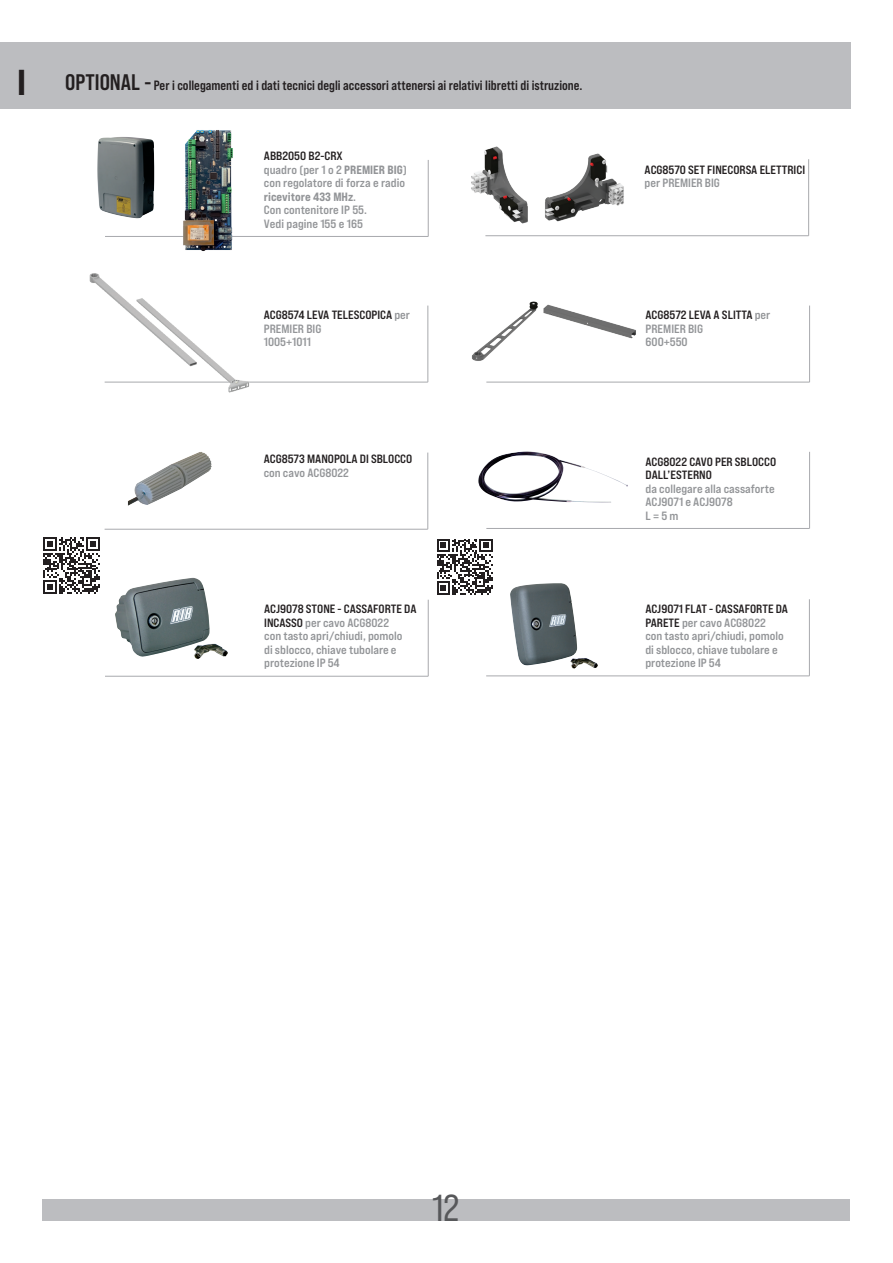
<style>
.page{position:relative;width:893px;height:1263px;background:#fff}
.page>*{position:absolute;margin:0;border:0;box-sizing:border-box;transform-origin:0 0}
.t1{font:37.5px "Bebas Neue Pro Sm E Rg";color:#57585a}
.t2{font:36px "Bebas Neue Pro Exp Eb";color:#231f20}
.t3{font:13.5px "Bebas Neue Pro Sm E Bd";color:#231f20}
.t4{font:12px/13.5px "Bebas Neue Pro Exp Bd";color:#939598}
.t5{font:12px/13.5px "Bebas Neue Pro Exp Bd";color:#231f20}
.t6{font:12px "Bebas Neue Pro Exp Eb";color:#939598}
.s1{font-size:22.5px}
.s2{color:#231f20}
.s3{font-family:"Bebas Neue Pro Exp Eb"}
.s4{font-family:"Bebas Neue Pro Exp Bd"}
.s5{color:#939598}
</style>
<div class="page">
<div style="left:43px;top:1199px;width:807px;height:21px;background:#bcbdc0"></div>
<div style="left:0;top:43px;width:850px;height:66px;background:#bcbdc0"></div>
<svg style="left:43px;top:537px;width:57px;height:57px"></svg>
<svg style="left:437px;top:539px;width:56px;height:56px"></svg>
<img style="left:471px;top:301px;width:165px;height:60px">
<img style="left:471px;top:146px;width:153px;height:78px">
<hr style="left:105px;top:382px;width:323px;height:1px;background:#a8a9ad">
<hr style="left:486px;top:382px;width:323px;height:1px;background:#a8a9ad">
<hr style="left:485px;top:235px;width:324px;height:1px;background:#a8a9ad">
<hr style="left:427px;top:306px;width:1px;height:76px;background:#a8a9ad">
<hr style="left:809px;top:306px;width:1px;height:76px;background:#a8a9ad">
<hr style="left:808px;top:159px;width:1px;height:77px;background:#a8a9ad">
<hr style="left:105px;top:529px;width:323px;height:1px;background:#a8a9ad">
<hr style="left:486px;top:528px;width:323px;height:1px;background:#a8a9ad">
<hr style="left:427px;top:453px;width:1px;height:76px;background:#a8a9ad">
<hr style="left:809px;top:452px;width:1px;height:76px;background:#a8a9ad">
<hr style="left:105px;top:676px;width:323px;height:1px;background:#a8a9ad">
<hr style="left:428px;top:600px;width:1px;height:76px;background:#a8a9ad">
<hr style="left:486px;top:675px;width:323px;height:1px;background:#a8a9ad">
<hr style="left:809px;top:599px;width:1px;height:77px;background:#a8a9ad">
<img style="left:478px;top:451px;width:150px;height:52px">
<img style="left:510px;top:583px;width:88px;height:86px">
<img style="left:115px;top:578px;width:113px;height:81px">
<img style="left:97px;top:137px;width:57px;height:82px">
<hr style="left:105px;top:236px;width:323px;height:1px;background:#a8a9ad">
<hr style="left:428px;top:160px;width:1px;height:76px;background:#a8a9ad">
<img style="left:183px;top:130px;width:50px;height:121px">
<img style="left:128px;top:452px;width:84px;height:54px">
<img style="left:89px;top:273px;width:165px;height:120px">
<h2 class="t2" style="left:17px;top:60px;width:10px">I</h2>
<p class="t3" style="left:65px;top:78px;width:519px"><span class="s1">OPTIONAL -</span> Per i collegamenti ed i dati tecnici degli accessori attenersi ai relativi libretti di istruzione.</p>
<p class="t4" style="left:264px;top:149px;width:144px"><span class="s2">ABB2050 B2-CRX<br></span>quadro (per 1 o 2 <span class="s3">PREMIER BIG</span>) con regolatore di forza e radio</p>
<p class="t6" style="left:264px;top:189px;width:94px">ricevitore 433 MHz<span class="s4">.</span></p>
<p class="t4" style="left:264px;top:203px;width:105px">Con contenitore IP 55.<br>Vedi pagine 155 e 165</p>
<p class="t5" style="left:645px;top:163px;width:162px">ACG8570 SET FINECORSA ELETTRICI</p>
<p class="t4" style="left:645px;top:176px;width:77px">per PREMIER BIG</p>
<p class="t5" style="left:264px;top:308px;width:148px">ACG8574 LEVA TELESCOPICA <span class="s5">per<br>PREMIER BIG<br>1005+1011</span></p>
<p class="t4" style="left:646px;top:308px;width:126px"><span class="s2">ACG8572 LEVA A SLITTA</span> per<br>PREMIER BIG<br>600+550</p>
<p class="t5" style="left:264px;top:452px;width:150px">ACG8573 MANOPOLA DI SBLOCCO</p>
<p class="t4" style="left:264px;top:466px;width:87px">con cavo ACG8022</p>
<p class="t5" style="left:646px;top:454px;width:132px">ACG8022 CAVO PER SBLOCCO<br>DALL’ESTERNO</p>
<p class="t4" style="left:646px;top:481px;width:131px">da collegare alla cassaforte<br>ACJ9071 e ACJ9078<br>L = 5 m</p>
<p class="t4" style="left:264px;top:602px;width:154px"><span class="s2">ACJ9078 STONE - CASSAFORTE DA<br>INCASSO</span> per cavo ACG8022<br>con tasto apri/chiudi, pomolo<br>di sblocco, chiave tubolare e protezione IP 54</p>
<p class="t4" style="left:645px;top:602px;width:144px"><span class="s2">ACJ9071 FLAT - CASSAFORTE DA<br>PARETE</span> per cavo ACG8022<br>con tasto apri/chiudi, pomolo di sblocco, chiave tubolare e protezione IP 54</p>
<h1 class="t1" style="left:432px;top:1186px;width:29px">12</h1>
</div>
